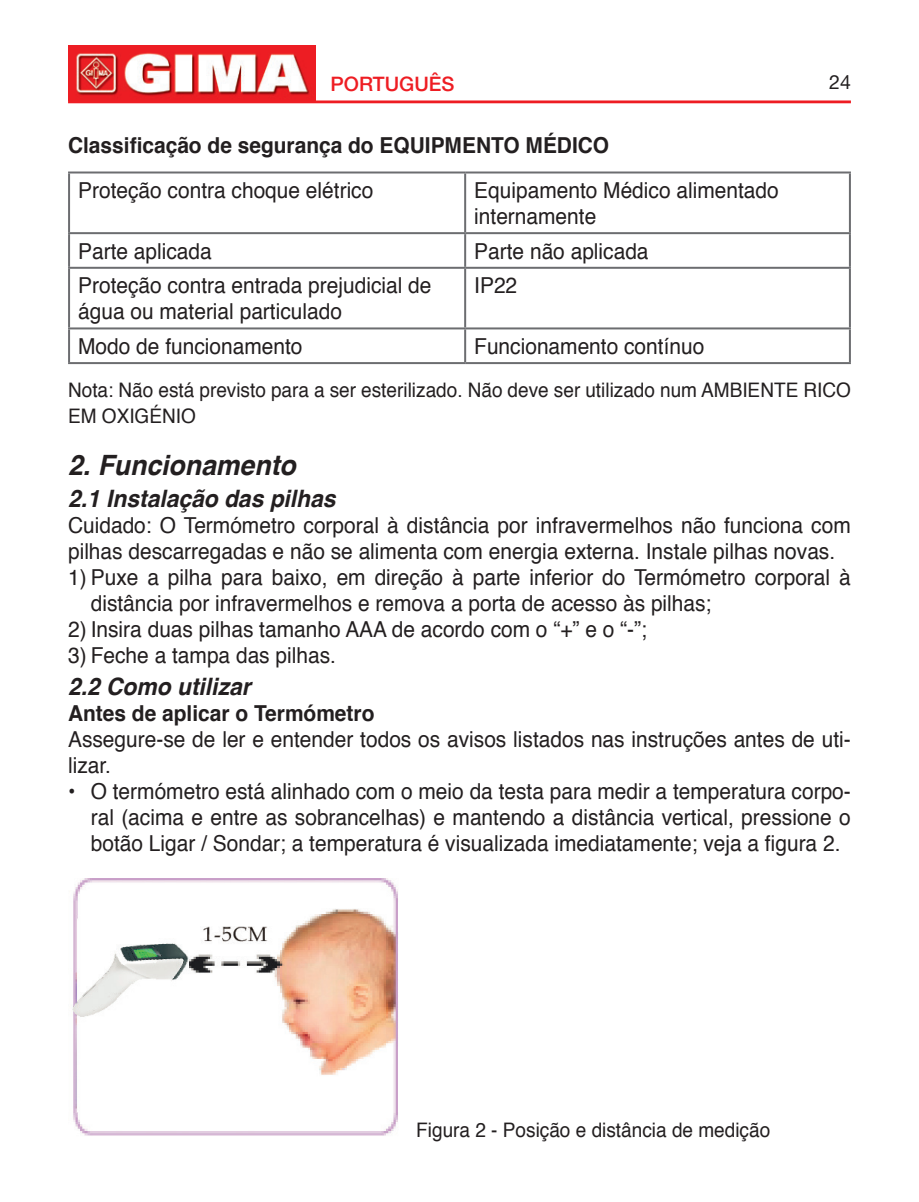
<style>
.page{position:relative;width:919px;height:1202px;background:#fff}
.page>*{position:absolute;margin:0;border:0;box-sizing:border-box;transform-origin:0 0}
.t1{font:italic 700 28px "Helvetica";color:#231f20;scale:.95 1}
.t2{font:italic 700 24px "Helvetica";color:#231f20;scale:.95 1}
.Testo{font:22px/26px "Helvetica";color:#231f20;scale:.95 1}
._2-2{font:22px/26px "Helvetica";color:#231f20;scale:.95 1}
._2-2-2{font:700 22px "Helvetica";color:#231f20;scale:.95 1}
.t3{font:20px/26px "Helvetica";color:#231f20;scale:.95 1}
.t4{font:500 20px "Helvetica Neue LT Std";color:#ee1d23}
.t5{font:19.6px "Helvetica Neue LT Std";color:#231f20}
</style>
<div class="page">
<hr style="left:68px;top:100px;width:782px;height:3px;background:#ee1d23">
<img style="left:68px;top:46px;width:247px;height:54px">
<hr style="left:68px;top:171px;width:397px;height:2px;background:#6c6d70">
<hr style="left:68px;top:173px;width:2px;height:59px;background:#6c6d70">
<hr style="left:465px;top:171px;width:385px;height:2px;background:#6c6d70">
<hr style="left:464px;top:173px;width:2px;height:59px;background:#6c6d70">
<hr style="left:848px;top:173px;width:2px;height:59px;background:#6c6d70">
<hr style="left:68px;top:232px;width:397px;height:2px;background:#6c6d70">
<hr style="left:68px;top:234px;width:2px;height:33px;background:#6c6d70">
<hr style="left:465px;top:232px;width:385px;height:2px;background:#6c6d70">
<hr style="left:464px;top:234px;width:2px;height:33px;background:#6c6d70">
<hr style="left:848px;top:234px;width:2px;height:33px;background:#6c6d70">
<hr style="left:68px;top:267px;width:397px;height:2px;background:#6c6d70">
<hr style="left:68px;top:269px;width:2px;height:58px;background:#6c6d70">
<hr style="left:465px;top:267px;width:385px;height:2px;background:#6c6d70">
<hr style="left:464px;top:269px;width:2px;height:58px;background:#6c6d70">
<hr style="left:848px;top:269px;width:2px;height:58px;background:#6c6d70">
<hr style="left:68px;top:327px;width:397px;height:2px;background:#6c6d70">
<hr style="left:68px;top:329px;width:2px;height:33px;background:#6c6d70">
<hr style="left:465px;top:327px;width:385px;height:2px;background:#6c6d70">
<hr style="left:464px;top:329px;width:2px;height:33px;background:#6c6d70">
<hr style="left:848px;top:329px;width:2px;height:33px;background:#6c6d70">
<hr style="left:68px;top:362px;width:397px;height:2px;background:#6c6d70">
<hr style="left:465px;top:362px;width:385px;height:2px;background:#6c6d70">
<img style="left:72px;top:878px;width:326px;height:258px">
<p class="t4" style="left:330px;top:72px;width:125px">PORTUGUÊS</p>
<p class="_2-2-2" style="left:68px;top:127px;width:571px">Classificação de segurança do EQUIPMENTO MÉDICO</p>
<p class="Testo" style="left:78px;top:178px;width:312px">Proteção contra choque elétrico</p>
<p class="Testo" style="left:474px;top:178px;width:322px">Equipamento Médico alimentado internamente</p>
<p class="Testo" style="left:78px;top:239px;width:142px">Parte aplicada</p>
<p class="Testo" style="left:474px;top:239px;width:185px">Parte não aplicada</p>
<p class="Testo" style="left:78px;top:273px;width:373px">Proteção contra entrada prejudicial de água ou material particulado</p>
<p class="Testo" style="left:474px;top:273px;width:47px">IP22</p>
<p class="Testo" style="left:78px;top:334px;width:238px">Modo de funcionamento</p>
<p class="Testo" style="left:474px;top:334px;width:244px">Funcionamento contínuo</p>
<p class="t5" style="left:829px;top:70px;width:23px">24</p>
<p class="t3" style="left:68px;top:377px;width:825px">Nota: Não está previsto para a ser esterilizado. Não deve ser utilizado num AMBIENTE RICO<br>EM OXIGÉNIO</p>
<p class="t1" style="left:68px;top:442px;width:241px">2. Funcionamento</p>
<p class="t2" style="left:68px;top:478px;width:283px">2.1 Instalação das pilhas</p>
<p class="Testo" style="left:68px;top:513px;width:825px">Cuidado: O Termómetro corporal à distância por infravermelhos não funciona com pilhas descarregadas e não se alimenta com energia externa. Instale pilhas novas.</p>
<p class="_2-2" style="left:91px;top:565px;width:801px;text-indent:-23px">1) Puxe a pilha para baixo, em direção à parte inferior do Termómetro corporal à distância por infravermelhos e remova a porta de acesso às pilhas;</p>
<p class="_2-2" style="left:68px;top:617px;width:610px">2) Insira duas pilhas tamanho AAA de acordo com o “+” e o “-”;</p>
<p class="_2-2" style="left:68px;top:643px;width:283px">3) Feche a tampa das pilhas.</p>
<p class="t2" style="left:68px;top:666px;width:194px">2.2 Como utilizar</p>
<p class="_2-2-2" style="left:68px;top:695px;width:324px">Antes de aplicar o Termómetro</p>
<p class="Testo" style="left:68px;top:727px;width:825px">Assegure-se de ler e entender todos os avisos listados nas instruções antes de uti&shy;lizar.</p>
<p class="Testo" style="left:91px;top:779px;width:801px;text-align:justify;text-indent:-23px">• O termómetro está alinhado com o meio da testa para medir a temperatura corpo&shy;ral (acima e entre as sobrancelhas) e mantendo a distância vertical, pressione o botão Ligar / Sondar; a temperatura é visualizada imediatamente; veja a figura 2.</p>
<p class="t3" style="left:416px;top:1117px;width:374px">Figura 2 - Posição e distância de medição</p>
</div>
